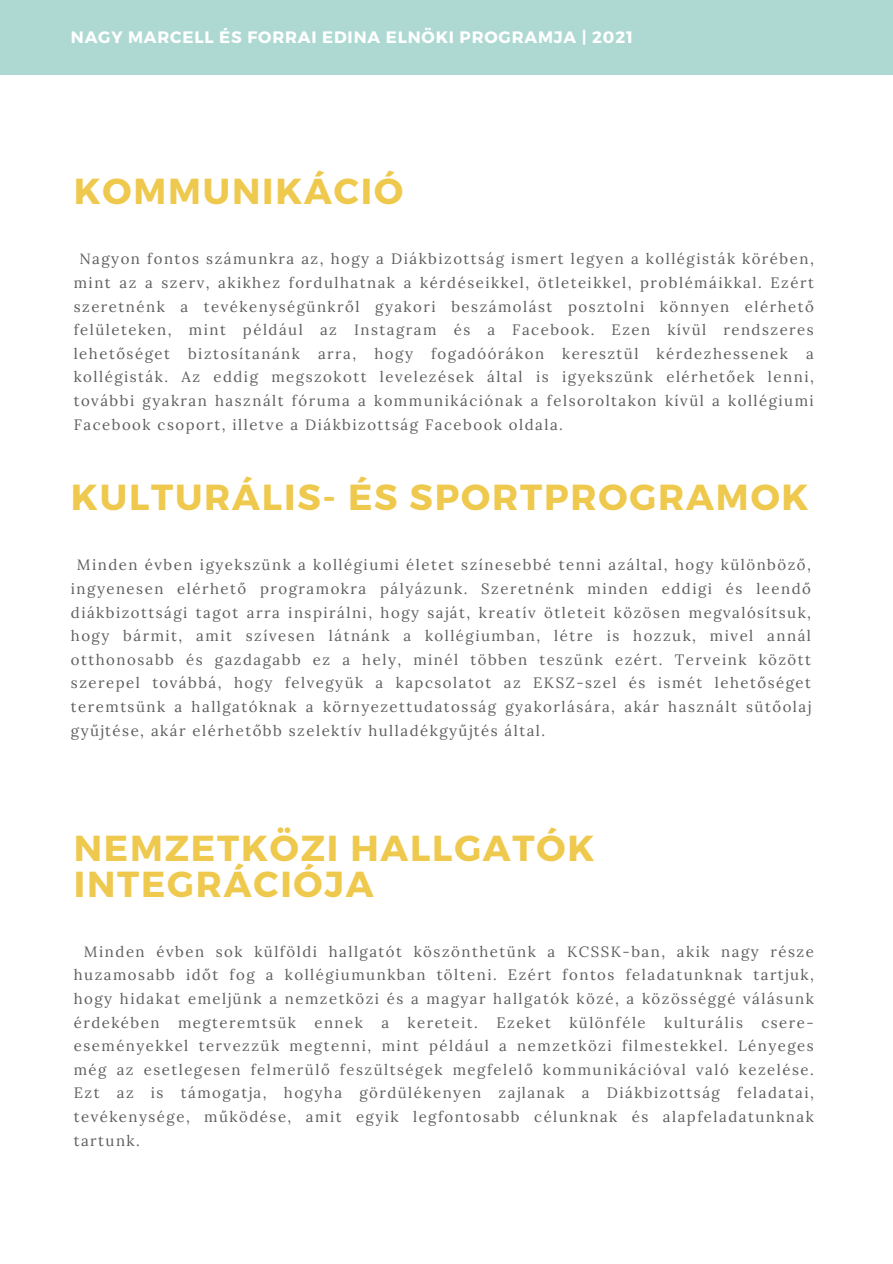
<style>
.page{position:relative;width:893px;height:1264px;background:#fff}
.page>*{position:absolute;margin:0;border:0;box-sizing:border-box;transform-origin:0 0}
.t1{font:700 36.15px "Montserrat";letter-spacing:.05em;color:#eec94d}
.t2{font:700 16.5px "Montserrat";letter-spacing:.05em;color:#fff}
.t3{font:15px/23.5px "Lora";letter-spacing:.1em;color:#5e5e5e;text-align:justify}
</style>
<div class="page">
<div style="left:0;top:0;width:892px;height:74px;background:#add9d2"></div>
<p class="t2" style="left:71px;top:27px;width:563px">NAGY MARCELL ÉS FORRAI EDINA ELNÖKI PROGRAMJA | 2021</p>
<p class="t1" style="left:74px;top:168px;width:331px">KOMMUNIKÁCIÓ</p>
<p class="t3" style="left:74px;top:247px;width:741px;text-indent:6px">Nagyon fontos számunkra az, hogy a Diákbizottság ismert legyen a kollégisták körében, mint az a szerv, akikhez fordulhatnak a kérdéseikkel, ötleteikkel, problémáikkal. Ezért szeretnénk a tevékenységünkről gyakori beszámolást posztolni könnyen elérhető felületeken, mint például az Instagram és a Facebook. Ezen kívül rendszeres lehetőséget biztosítanánk arra, hogy fogadóórákon keresztül kérdezhessenek a kollégisták. Az eddig megszokott levelezések által is igyekszünk elérhetőek lenni, további gyakran használt fóruma a kommunikációnak a felsoroltakon kívül a kollégiumi Facebook csoport, illetve a Diákbizottság Facebook oldala.</p>
<p class="t1" style="left:71px;top:474px;width:739px">KULTURÁLIS- ÉS SPORTPROGRAMOK</p>
<p class="t3" style="left:71px;top:553px;width:741px;text-indent:6px">Minden évben igyekszünk a kollégiumi életet színesebbé tenni azáltal, hogy különböző, ingyenesen elérhető programokra pályázunk. Szeretnénk minden eddigi és leendő diákbizottsági tagot arra inspirálni, hogy saját, kreatív ötleteit közösen megvalósítsuk, hogy bármit, amit szívesen látnánk a kollégiumban, létre is hozzuk, mivel annál otthonosabb és gazdagabb ez a hely, minél többen teszünk ezért. Terveink között szerepel továbbá, hogy felvegyük a kapcsolatot az EKSZ-szel és ismét lehetőséget teremtsünk a hallgatóknak a környezettudatosság gyakorlására, akár használt sütőolaj gyűjtése, akár elérhetőbb szelektív hulladékgyűjtés által.</p>
<p class="t1" style="left:74px;top:824px;width:522px">NEMZETKÖZI HALLGATÓK</p>
<p class="t1" style="left:74px;top:860px;width:301px">INTEGRÁCIÓJA</p>
<p class="t3" style="left:74px;top:939px;width:741px;text-indent:10px">Minden évben sok külföldi hallgatót köszönthetünk a KCSSK-ban, akik nagy része huzamosabb időt fog a kollégiumunkban tölteni. Ezért fontos feladatunknak tartjuk, hogy hidakat emeljünk a nemzetközi és a magyar hallgatók közé, a közösséggé válásunk érdekében megteremtsük ennek a kereteit. Ezeket különféle kulturális csere&shy;eseményekkel tervezzük megtenni, mint például a nemzetközi filmestekkel. Lényeges még az esetlegesen felmerülő feszültségek megfelelő kommunikációval való kezelése.<br>Ezt az is támogatja, hogyha gördülékenyen zajlanak a Diákbizottság feladatai, tevékenysége, működése, amit egyik legfontosabb célunknak és alapfeladatunknak tartunk.</p>
</div>
